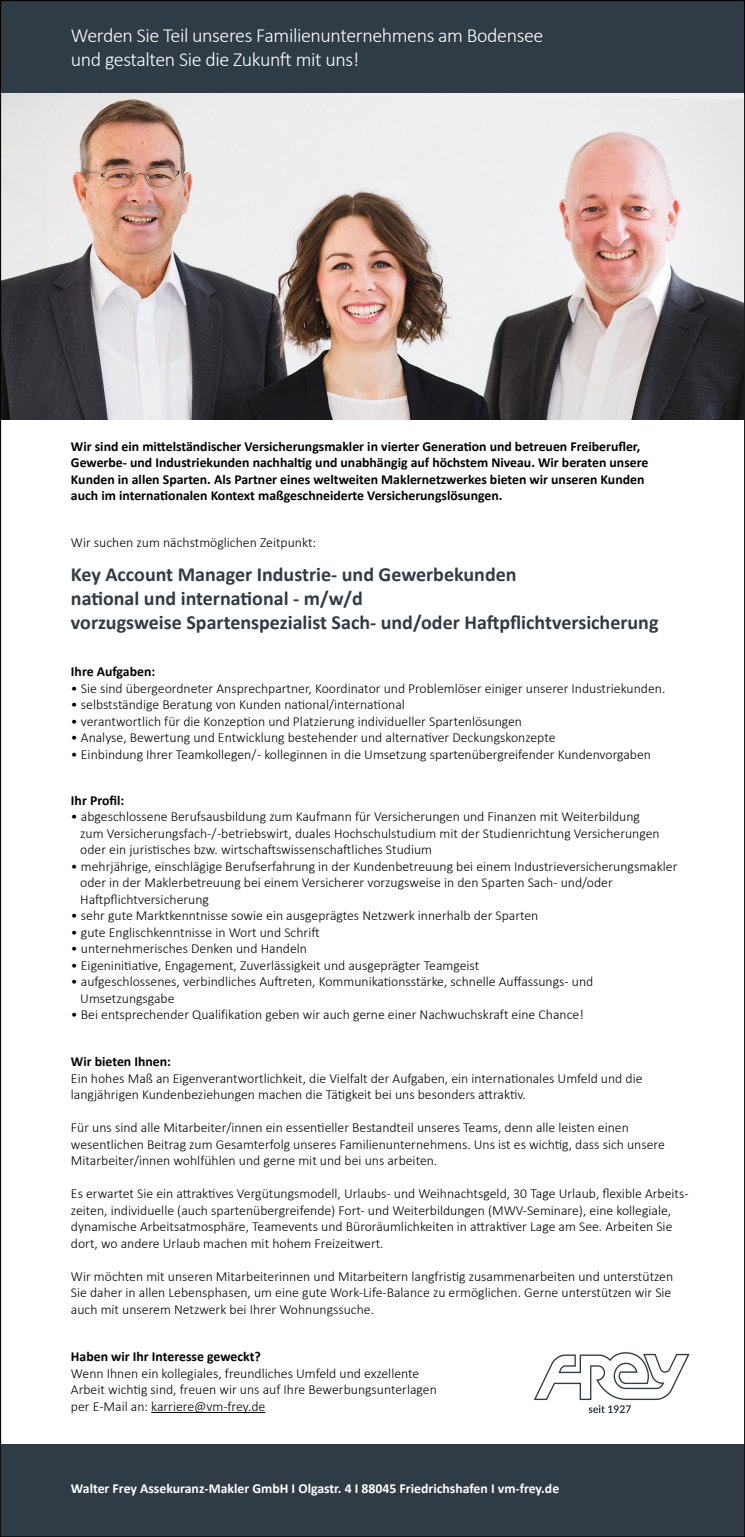
<style>
.page{position:relative;width:745px;height:1537px;background:#fff}
.page>*{position:absolute;margin:0;border:0;box-sizing:border-box;transform-origin:0 0}
.t1{font:700 20px "Calibri";color:#2f3b45}
.t2{font:300 20px "Calibri";letter-spacing:-.02em;color:#fff}
.t3{font:300 13.75px/16.5px "Calibri";color:#000}
.t4{font:700 13.75px/16.5px "Calibri";color:#000}
.t5{font:700 13.75px "Calibri";color:#fff}
.s1{font-weight:700}
</style>
<div class="page">
<svg style="left:533px;top:1352px;width:157px;height:60px"></svg>
<hr style="left:151px;top:1411px;width:114px;height:1px;background:#000">
<div style="left:0;top:0;width:744px;height:93px;background:#2f3b45"></div>
<img style="left:2px;top:93px;width:740px;height:326px">
<div style="left:0;top:1444px;width:744px;height:92px;background:#2f3b45"></div>
<p class="t2" style="left:71px;top:23px;width:473px">Werden Sie Teil unseres Familienunternehmens am Bodensee</p>
<p class="t2" style="left:71px;top:47px;width:290px">und gestalten Sie die Zukunft mit uns!</p>
<p class="t4" style="left:71px;top:438px;width:578px">Wir sind ein mittelständischer Versicherungsmakler in vierter Generation und betreuen Freiberufler, Gewerbe- und Industriekunden nachhaltig und unabhängig auf höchstem Niveau. Wir beraten unsere Kunden in allen Sparten. Als Partner eines weltweiten Maklernetzwerkes bieten wir unseren Kunden auch im internationalen Kontext maßgeschneiderte Versicherungslösungen.</p>
<p class="t3" style="left:71px;top:533px;width:246px">Wir suchen zum nächstmöglichen Zeitpunkt:</p>
<p class="t1" style="left:71px;top:560px;width:447px">Key Account Manager Industrie- und Gewerbekunden</p>
<p class="t1" style="left:71px;top:584px;width:293px">national und international - m/w/d</p>
<p class="t1" style="left:71px;top:608px;width:588px">vorzugsweise Spartenspezialist Sach- und/oder Haftpflichtversicherung</p>
<p class="t4" style="left:71px;top:663px;width:86px">Ihre Aufgaben:</p>
<p class="t3" style="left:71px;top:679px;width:595px">• Sie sind übergeordneter Ansprechpartner, Koordinator und Problemlöser einiger unserer Industriekunden.</p>
<p class="t3" style="left:71px;top:696px;width:335px">• selbstständige Beratung von Kunden national/international</p>
<p class="t3" style="left:71px;top:712px;width:452px">• verantwortlich für die Konzeption und Platzierung individueller Spartenlösungen</p>
<p class="t3" style="left:71px;top:729px;width:486px">• Analyse, Bewertung und Entwicklung bestehender und alternativer Deckungskonzepte</p>
<p class="t3" style="left:71px;top:745px;width:581px">• Einbindung Ihrer Teamkollegen/ - kolleginnen in die Umsetzung spartenübergreifender Kundenvorgaben</p>
<p class="t4" style="left:71px;top:791px;width:55px">Ihr Profil:</p>
<p class="t3" style="left:80px;top:808px;width:580px;text-indent:-9px">• abgeschlossene Berufsausbildung zum Kaufmann für Versicherungen und Finanzen mit Weiterbildung zum Versicherungsfach-/ -betriebswirt, duales Hochschulstudium mit der Studienrichtung Versicherungen</p>
<p class="t3" style="left:80px;top:841px;width:353px">oder ein juristisches bzw. wirtschaftswissenschaftliches Studium</p>
<p class="t3" style="left:80px;top:857px;width:598px;text-indent:-9px">• mehrjährige, einschlägige Berufserfahrung in der Kundenbetreuung bei einem Industrieversicherungsmakler oder in der Maklerbetreuung bei einem Versicherer vorzugsweise in den Sparten Sach- und/oder<br>Haftpflichtversicherung</p>
<p class="t3" style="left:71px;top:907px;width:468px">• sehr gute Marktkenntnisse sowie ein ausgeprägtes Netzwerk innerhalb der Sparten</p>
<p class="t3" style="left:71px;top:923px;width:250px">• gute Englischkenntnisse in Wort und Schrift</p>
<p class="t3" style="left:71px;top:940px;width:237px">• unternehmerisches Denken und Handeln</p>
<p class="t3" style="left:71px;top:956px;width:409px">• Eigeninitiative, Engagement, Zuverlässigkeit und ausgeprägter Teamgeist</p>
<p class="t3" style="left:80px;top:973px;width:514px;text-indent:-9px">• aufgeschlossenes, verbindliches Auftreten, Kommunikationsstärke, schnelle Auffassungs- und<br>Umsetzungsgabe</p>
<p class="t3" style="left:71px;top:1006px;width:514px">• Bei entsprechender Qualifikation geben wir auch gerne einer Nachwuchskraft eine Chance!</p>
<p class="t3" style="left:71px;top:1052px;width:572px"><span class="s1">Wir bieten Ihnen:<br></span>Ein hohes Maß an Eigenverantwortlichkeit, die Vielfalt der Aufgaben, ein internationales Umfeld und die langjährigen Kundenbeziehungen machen die Tätigkeit bei uns besonders attraktiv.</p>
<p class="t3" style="left:71px;top:1118px;width:595px">Für uns sind alle Mitarbeiter/innen ein essentieller Bestandteil unseres Teams, denn alle leisten einen wesentlichen Beitrag zum Gesamterfolg unseres Familienunternehmens. Uns ist es wichtig, dass sich unsere<br>Mitarbeiter/innen wohlfühlen und gerne mit und bei uns arbeiten.</p>
<p class="t3" style="left:71px;top:1184px;width:618px">Es erwartet Sie ein attraktives Vergütungsmodell, Urlaubs- und Weihnachtsgeld, 30 Tage Urlaub, flexible Arbeits&shy;zeiten, individuelle (auch spartenübergreifende) Fort- und Weiterbildungen (MWV-Seminare), eine kollegiale, dynamische Arbeitsatmosphäre, Teamevents und Büroräumlichkeiten in attraktiver Lage am See. Arbeiten Sie dort, wo andere Urlaub machen mit hohem Freizeitwert.</p>
<p class="t3" style="left:71px;top:1267px;width:603px">Wir möchten mit unseren Mitarbeiterinnen und Mitarbeitern langfristig zusammenarbeiten und unterstützen<br>Sie daher in allen Lebensphasen, um eine gute Work-Life-Balance zu ermöglichen. Gerne unterstützen wir Sie auch mit unserem Netzwerk bei Ihrer Wohnungssuche.</p>
<p class="t3" style="left:71px;top:1347px;width:367px"><span class="s1">Haben wir Ihr Interesse geweckt?<br></span>Wenn Ihnen ein kollegiales, freundliches Umfeld und exzellente Arbeit wichtig sind, freuen wir uns auf Ihre Bewerbungsunterlagen per E-Mail an: karriere@vm-frey.de</p>
<p class="t5" style="left:71px;top:1478px;width:489px">Walter Frey Assekuranz-Makler GmbH I Olgastr. 4 I 88045 Friedrichshafen I vm-frey.de</p>
</div>
